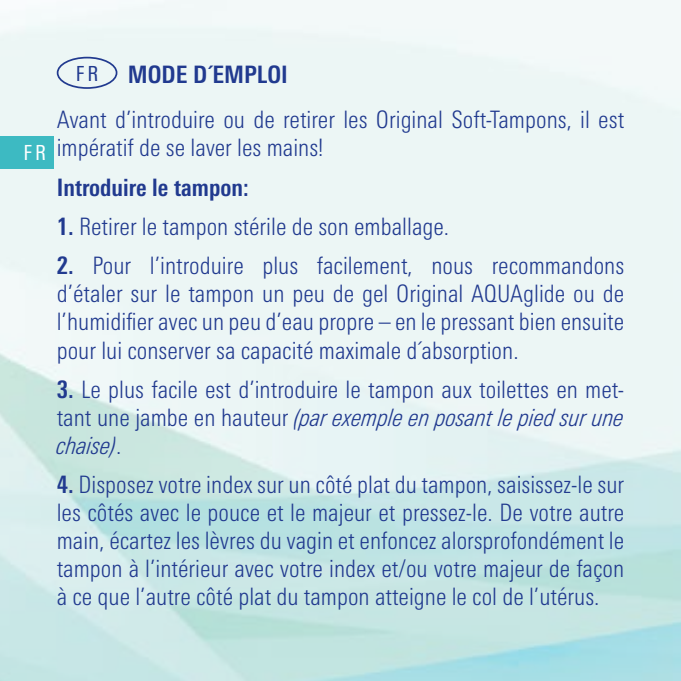
<style>
.page{position:relative;width:681px;height:681px;background:#fff}
.page>*{position:absolute;margin:0;border:0;box-sizing:border-box;transform-origin:0 0}
.t1{font:300 condensed 24px/28px "Univers Next Pro";color:#213a8f;text-align:justify}
.t2{font:700 condensed 24px "Univers Next Pro";color:#213a8f}
.t3{font:condensed 20.8px "Univers Next Pro";color:#fff}
.s1{font-weight:400;font-size:20.8px}
.s2{font-weight:700}
.s3{font-style:italic}
</style>
<div class="page">
<img style="left:0;top:0;width:680px;height:680px">
<div style="left:57px;top:57px;width:60px;height:32px;border:2px solid #213a8f;border-radius:50%"></div>
<div style="left:0;top:136px;width:54px;height:33px;background:#3dbac2"></div>
<p class="t3" style="left:24px;top:141px;width:24px">FR</p>
<p class="t1" style="left:57px;top:52px;width:568px;line-height:45.2px;text-indent:19px"><span class="s1">FR</span> <span class="s2">MODE D´EMPLOI<br></span>Avant d’introduire ou de retirer les Original Soft-Tampons, il est</p>
<p class="t1" style="left:57px;top:134px;width:268px">impératif de se laver les mains!</p>
<p class="t2" style="left:57px;top:173px;width:193px">Introduire le tampon:</p>
<p class="t1" style="left:57px;top:212px;width:394px"><span class="s2">1.</span> Retirer le tampon stérile de son emballage.</p>
<p class="t1" style="left:57px;top:252px;width:568px"><span class="s2">2.</span> Pour l’introduire plus facilement, nous recommandons d’étaler sur le tampon un peu de gel Original AQUAglide ou de l’humidifier avec un peu d’eau propre – en le pressant bien ensuite pour lui conserver sa capacité maximale d´absorption.</p>
<p class="t1" style="left:57px;top:375px;width:568px"><span class="s2">3.</span> Le plus facile est d’introduire le tampon aux toilettes en met&shy;tant une jambe en hauteur <span class="s3">(par exemple en posant le pied sur une chaise)</span>.</p>
<p class="t1" style="left:57px;top:470px;width:569px"><span class="s2">4.</span> Disposez votre index sur un côté plat du tampon, saisissez-le sur les côtés avec le pouce et le majeur et pressez-le. De votre autre main, écartez les lèvres du vagin et enfoncez alorsprofondément le tampon à l’intérieur avec votre index et/ou votre majeur de façon à ce que l’autre côté plat du tampon atteigne le col de l’utérus.</p>
</div>
